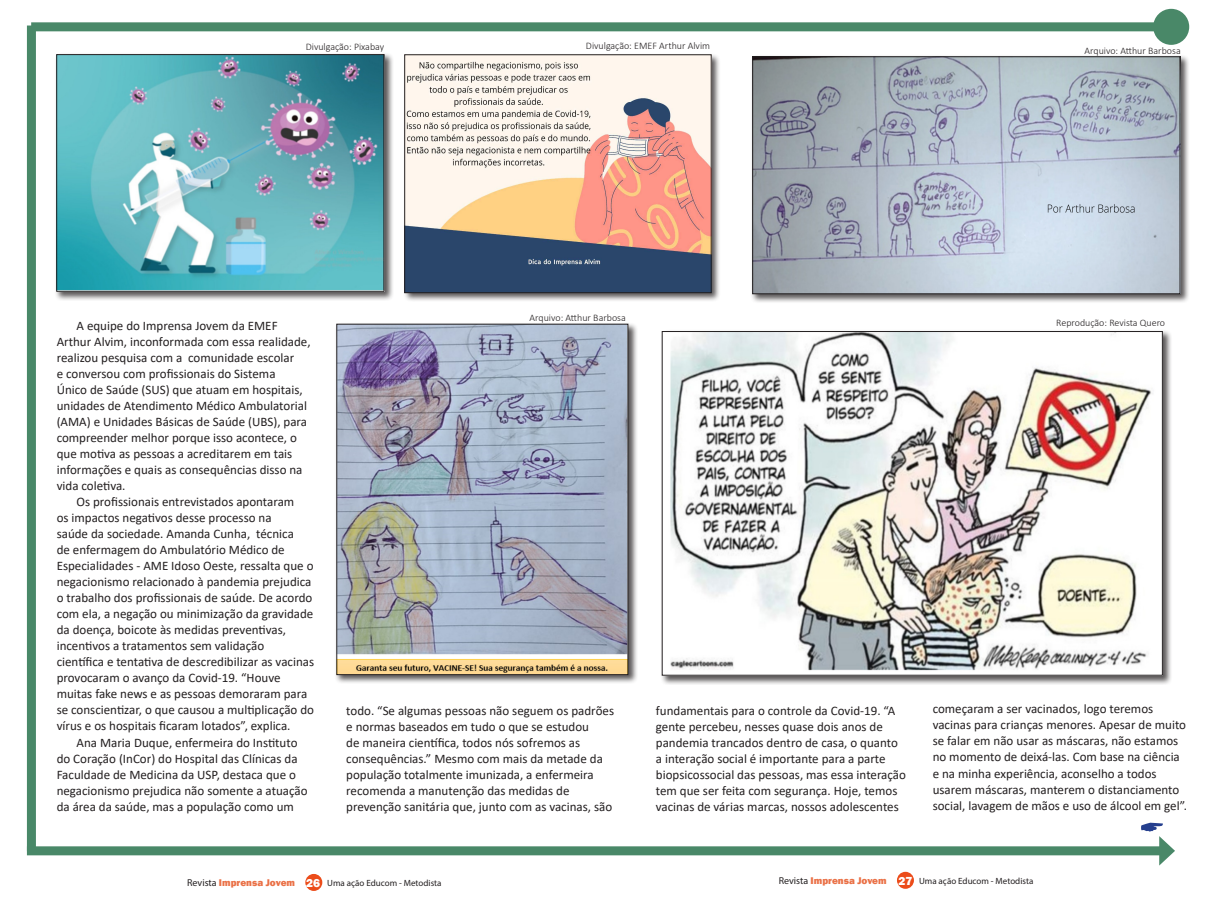
<style>
.page{position:relative;width:1219px;height:908px;background:#fff}
.page>*{position:absolute;margin:0;border:0;box-sizing:border-box;transform-origin:0 0}
.t1{font:13px/16px "Calibri";color:#231f20}
.t2{font:800 12px "Franklin Gothic";color:#fff}
.t3{font:300 10px "Calibri";color:#231f20}
.t4{font:800 10px "Franklin Gothic";color:#ea7147}
.t5{font:9px "Myriad Pro";color:#231f20}
.s1{font-family:"Myriad Pro";font-weight:400;color:#231f20}
</style>
<div class="page">
<div style="left:305px;top:873px;width:17px;height:17px;background:#ec4c1a;border-radius:50%"></div>
<div style="left:897px;top:871px;width:17px;height:17px;background:#ec4c1a;border-radius:50%"></div>
<div style="left:403px;top:53px;width:318px;height:249px;background:#231f20;opacity:.75"></div>
<img style="left:406px;top:56px;width:303px;height:235px">
<div style="left:404px;top:54px;width:307px;height:239px;border:1px solid #231f20"></div>
<div style="left:335px;top:322px;width:303px;height:362px;background:#231f20;opacity:.75"></div>
<img style="left:338px;top:325px;width:288px;height:347px">
<div style="left:336px;top:323px;width:292px;height:351px;border:1px solid #231f20"></div>
<div style="left:751px;top:55px;width:439px;height:248px;background:#231f20;opacity:.75"></div>
<img style="left:754px;top:58px;width:424px;height:234px">
<div style="left:752px;top:56px;width:428px;height:238px;border:1px solid #231f20"></div>
<div style="left:55px;top:53px;width:339px;height:248px;background:#231f20;opacity:.75"></div>
<img style="left:58px;top:56px;width:325px;height:234px">
<div style="left:56px;top:54px;width:329px;height:238px;border:1px solid #231f20"></div>
<div style="left:27px;top:845px;width:1138px;height:9px;background:#498868"></div>
<div style="left:31px;top:22px;width:1140px;height:9px;background:#498868"></div>
<div style="left:1153px;top:9px;width:36px;height:36px;background:#498868;border-radius:50%"></div>
<div style="left:27px;top:25px;width:9px;height:825px;background:#498868"></div>
<div style="left:660px;top:329px;width:512px;height:355px;background:#231f20;opacity:.75"></div>
<img style="left:664px;top:333px;width:497px;height:340px">
<svg style="left:1141px;top:822px;width:34px;height:43px"></svg>
<p class="t3" style="left:306px;top:41px;width:80px">Divulgação: Pixabay</p>
<p class="t3" style="left:586px;top:40px;width:126px">Divulgação: EMEF Arthur Alvim</p>
<p class="t3" style="left:1084px;top:44px;width:98px">Arquivo: Atthur Barbosa</p>
<p class="t1" style="left:57px;top:317px;width:255px;text-indent:20px">A equipe do Imprensa Jovem da EMEF Arthur Alvim, inconformada com essa realidade, realizou pesquisa com a comunidade escolar<br>e conversou com profissionais do Sistema<br>Único de Saúde (SUS) que atuam em hospitais, unidades de Atendimento Médico Ambulatorial (AMA) e Unidades Básicas de Saúde (UBS), para compreender melhor porque isso acontece, o que motiva as pessoas a acreditarem em tais informações e quais as consequências disso na vida coletiva.</p>
<p class="t1" style="left:57px;top:493px;width:259px;text-indent:20px">Os profissionais entrevistados apontaram<br>os impactos negativos desse processo na<br>saúde da sociedade. Amanda Cunha, técnica<br>de enfermagem do Ambulatório Médico de Especialidades - AME Idoso Oeste, ressalta que o negacionismo relacionado à pandemia prejudica o trabalho dos profissionais de saúde. De acordo com ela, a negação ou minimização da gravidade da doença, boicote às medidas preventivas, incentivos a tratamentos sem validação científica e tentativa de descredibilizar as vacinas provocaram o avanço da Covid-19. “Houve muitas fake news e as pessoas demoraram para se conscientizar, o que causou a multiplicação do vírus e os hospitais ficaram lotados”, explica.</p>
<p class="t1" style="left:57px;top:733px;width:252px;text-indent:20px">Ana Maria Duque, enfermeira do Instituto do Coração (InCor) do Hospital das Clínicas da Faculdade de Medicina da USP, destaca que o negacionismo prejudica não somente a atuação da área da saúde, mas a população como um</p>
<p class="t3" style="left:530px;top:311px;width:98px">Arquivo: Atthur Barbosa</p>
<p class="t3" style="left:1056px;top:316px;width:110px">Reprodução: Revista Quero</p>
<p class="t1" style="left:346px;top:702px;width:269px">todo. “Se algumas pessoas não seguem os padrões e normas baseados em tudo o que se estudou<br>de maneira científica, todos nós sofremos as consequências.” Mesmo com mais da metade da população totalmente imunizada, a enfermeira recomenda a manutenção das medidas de prevenção sanitária que, junto com as vacinas, são</p>
<p class="t1" style="left:656px;top:702px;width:252px">fundamentais para o controle da Covid-19. “A gente percebeu, nesses quase dois anos de pandemia trancados dentro de casa, o quanto a interação social é importante para a parte biopsicossocial das pessoas, mas essa interação tem que ser feita com segurança. Hoje, temos vacinas de várias marcas, nossos adolescentes</p>
<p class="t1" style="left:933px;top:700px;width:256px">começaram a ser vacinados, logo teremos vacinas para crianças menores. Apesar de muito se falar em não usar as máscaras, não estamos no momento de deixá-las. Com base na ciência e na minha experiência, aconselho a todos usarem máscaras, manterem o distanciamento social, lavagem de mãos e uso de álcool em gel”.</p>
<p class="t4" style="left:187px;top:875px;width:109px"><span class="s1">Revista</span> Imprensa Jovem</p>
<p class="t2" style="left:306px;top:874px;width:16px">26</p>
<p class="t5" style="left:327px;top:876px;width:116px">Uma ação Educom - Metodista</p>
<p class="t4" style="left:779px;top:873px;width:109px"><span class="s1">Revista</span> Imprensa Jovem</p>
<p class="t2" style="left:899px;top:872px;width:15px">27</p>
<p class="t5" style="left:919px;top:875px;width:116px">Uma ação Educom - Metodista</p>
</div>
